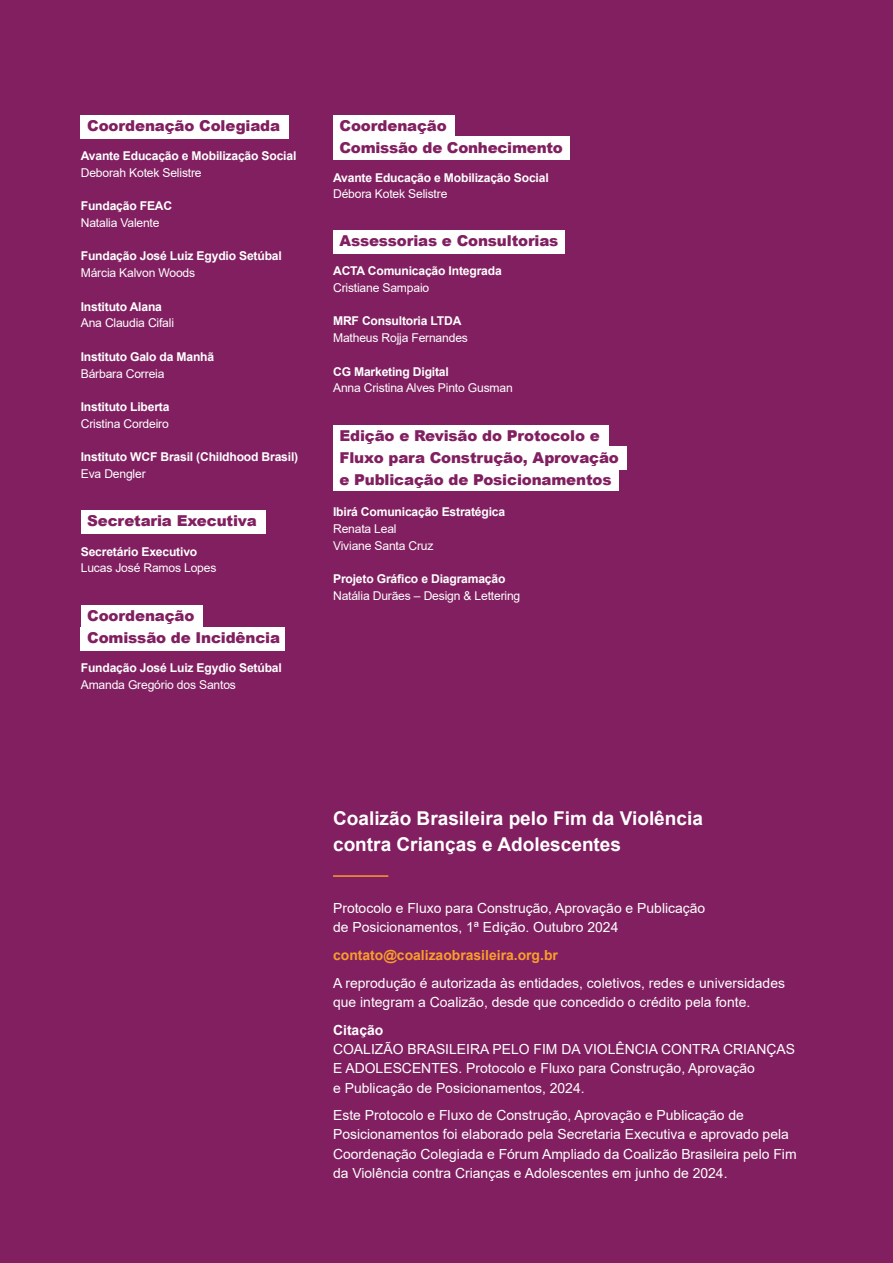
<style>
.page{position:relative;width:893px;height:1263px;background:#811f60}
.page>*{position:absolute;margin:0;border:0;box-sizing:border-box;transform-origin:0 0}
.bullets_a_b_c{font:700 19.05px/26.2px "Arial";color:#fff}
.Body_text_sem_paragrafo{font:900 15px/21.9px "Arial";letter-spacing:-.01em;color:#811f60}
.bullets_a_b_c-2{font:13.95px/19.2px "Arial";color:#fff}
.bullets_a_b_c-3{font:700 13.95px "Arial";color:#f99e2c}
.Body_text_sem_paragrafo-2{font:700 12.15px "Arial";letter-spacing:-.015em;color:#fff}
.Body_text_sem_paragrafo-3{font:12.15px/16.8px "Arial";letter-spacing:-.015em;color:#fff}
.s1{font-weight:700}
</style>
<div class="page">
<hr style="left:333px;top:875px;width:55px;height:2px;background:#f99e2c">
<div style="left:81px;top:115px;width:208px;height:23px;background:#fff"></div>
<div style="left:81px;top:511px;width:184px;height:23px;background:#fff"></div>
<div style="left:81px;top:606px;width:122px;height:23px;background:#fff"></div>
<div style="left:81px;top:627px;width:204px;height:24px;background:#fff"></div>
<div style="left:333px;top:230px;width:231px;height:24px;background:#fff"></div>
<div style="left:333px;top:468px;width:286px;height:23px;background:#fff"></div>
<div style="left:333px;top:446px;width:293px;height:24px;background:#fff"></div>
<div style="left:333px;top:425px;width:275px;height:24px;background:#fff"></div>
<div style="left:333px;top:115px;width:122px;height:23px;background:#fff"></div>
<div style="left:333px;top:136px;width:237px;height:24px;background:#fff"></div>
<p class="Body_text_sem_paragrafo" style="left:87px;top:114px;width:194px">Coordenação Colegiada</p>
<p class="Body_text_sem_paragrafo-2" style="left:81px;top:147px;width:217px">Avante Educação e Mobilização Social</p>
<p class="Body_text_sem_paragrafo-3" style="left:81px;top:164px;width:122px">Deborah Kotek Selistre</p>
<p class="Body_text_sem_paragrafo-2" style="left:81px;top:197px;width:93px">Fundação FEAC</p>
<p class="Body_text_sem_paragrafo-3" style="left:81px;top:214px;width:80px">Natalia Valente</p>
<p class="Body_text_sem_paragrafo-2" style="left:81px;top:247px;width:203px">Fundação José Luiz Egydio Setúbal</p>
<p class="Body_text_sem_paragrafo-3" style="left:81px;top:264px;width:116px">Márcia Kalvon Woods</p>
<p class="Body_text_sem_paragrafo-2" style="left:81px;top:298px;width:83px">Instituto Alana</p>
<p class="Body_text_sem_paragrafo-3" style="left:81px;top:314px;width:95px">Ana Claudia Cifali</p>
<p class="Body_text_sem_paragrafo-2" style="left:81px;top:348px;width:135px">Instituto Galo da Manhã</p>
<p class="Body_text_sem_paragrafo-3" style="left:81px;top:365px;width:85px">Bárbara Correia</p>
<p class="Body_text_sem_paragrafo-2" style="left:81px;top:398px;width:90px">Instituto Liberta</p>
<p class="Body_text_sem_paragrafo-3" style="left:81px;top:415px;width:90px">Cristina Cordeiro</p>
<p class="Body_text_sem_paragrafo-2" style="left:81px;top:448px;width:219px">Instituto WCF Brasil (Childhood Brasil)</p>
<p class="Body_text_sem_paragrafo-3" style="left:81px;top:465px;width:66px">Eva Dengler</p>
<p class="Body_text_sem_paragrafo" style="left:87px;top:510px;width:171px">Secretaria Executiva</p>
<p class="Body_text_sem_paragrafo-2" style="left:81px;top:543px;width:118px">Secretário Executivo</p>
<p class="Body_text_sem_paragrafo-3" style="left:81px;top:560px;width:137px">Lucas José Ramos Lopes</p>
<p class="Body_text_sem_paragrafo" style="left:87px;top:605px;width:194px">Coordenação<br>Comissão de Incidência</p>
<p class="Body_text_sem_paragrafo-2" style="left:81px;top:660px;width:203px">Fundação José Luiz Egydio Setúbal</p>
<p class="Body_text_sem_paragrafo-3" style="left:81px;top:676px;width:157px">Amanda Gregório dos Santos</p>
<p class="Body_text_sem_paragrafo" style="left:339px;top:114px;width:225px">Coordenação<br>Comissão de Conhecimento</p>
<p class="Body_text_sem_paragrafo-2" style="left:333px;top:169px;width:217px">Avante Educação e Mobilização Social</p>
<p class="Body_text_sem_paragrafo-3" style="left:333px;top:186px;width:116px">Débora Kotek Selistre</p>
<p class="Body_text_sem_paragrafo" style="left:339px;top:229px;width:220px">Assessorias e Consultorias</p>
<p class="Body_text_sem_paragrafo-2" style="left:333px;top:262px;width:170px">ACTA Comunicação Integrada</p>
<p class="Body_text_sem_paragrafo-3" style="left:333px;top:279px;width:98px">Cristiane Sampaio</p>
<p class="Body_text_sem_paragrafo-2" style="left:333px;top:312px;width:130px">MRF Consultoria LTDA</p>
<p class="Body_text_sem_paragrafo-3" style="left:333px;top:329px;width:136px">Matheus Rojja Fernandes</p>
<p class="Body_text_sem_paragrafo-3" style="left:333px;top:363px;width:181px"><span class="s1">CG Marketing Digital<br></span>Anna Cristina Alves Pinto Gusman</p>
<p class="Body_text_sem_paragrafo" style="left:339px;top:424px;width:281px">Edição e Revisão do Protocolo e<br>Fluxo para Construção, Aprovação e Publicação de Posicionamentos</p>
<p class="Body_text_sem_paragrafo-2" style="left:333px;top:503px;width:174px">Ibirá Comunicação Estratégica</p>
<p class="Body_text_sem_paragrafo-3" style="left:333px;top:520px;width:65px">Renata Leal</p>
<p class="Body_text_sem_paragrafo-3" style="left:333px;top:537px;width:102px">Viviane Santa Cruz</p>
<p class="Body_text_sem_paragrafo-2" style="left:333px;top:570px;width:174px">Projeto Gráfico e Diagramação</p>
<p class="Body_text_sem_paragrafo-3" style="left:333px;top:587px;width:189px">Natália Durães – Design &amp; Lettering</p>
<p class="bullets_a_b_c" style="left:333px;top:805px;width:371px">Coalizão Brasileira pelo Fim da Violência contra Crianças e Adolescentes</p>
<p class="bullets_a_b_c-2" style="left:333px;top:898px;width:374px">Protocolo e Fluxo para Construção, Aprovação e Publicação de Posicionamentos, 1ª Edição. Outubro 2024</p>
<p class="bullets_a_b_c-3" style="left:333px;top:945px;width:226px">contato@coalizaobrasileira.org.br</p>
<p class="bullets_a_b_c-2" style="left:333px;top:973px;width:453px">A reprodução é autorizada às entidades, coletivos, redes e universidades que integram a Coalizão, desde que concedido o crédito pela fonte.</p>
<p class="bullets_a_b_c-2" style="left:333px;top:1020px;width:463px"><span class="s1">Citação<br></span>COALIZÃO BRASILEIRA PELO FIM DA VIOLÊNCIA CONTRA CRIANÇAS E ADOLESCENTES. Protocolo e Fluxo para Construção, Aprovação<br>e Publicação de Posicionamentos, 2024.</p>
<p class="bullets_a_b_c-2" style="left:333px;top:1106px;width:465px">Este Protocolo e Fluxo de Construção, Aprovação e Publicação de Posicionamentos foi elaborado pela Secretaria Executiva e aprovado pela Coordenação Colegiada e Fórum Ampliado da Coalizão Brasileira pelo Fim da Violência contra Crianças e Adolescentes em junho de 2024.</p>
</div>
